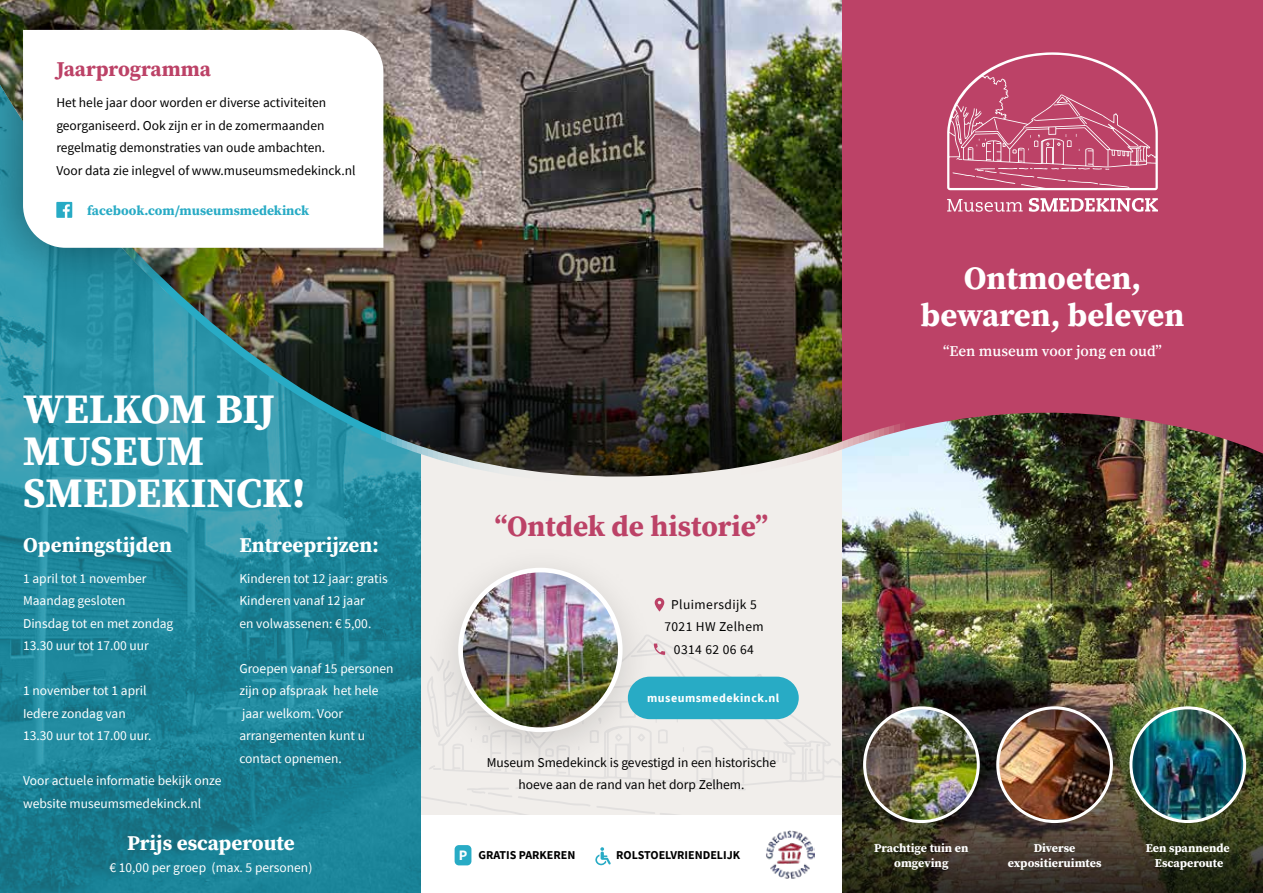
<style>
.page{position:relative;width:1263px;height:893px;background:#fff}
.page>*{position:absolute;margin:0;border:0;box-sizing:border-box;transform-origin:0 0}
.t1{font:700 41.85px/41.8px "Source Serif Pro";letter-spacing:-.005em;color:#fff}
.t2{font:700 32.55px/37.7px "Source Serif Pro";color:#fff;text-align:center}
.t3{font:700 29.25px "Source Serif Pro";color:#bc4267}
.t4{font:700 21px "Source Serif Pro";color:#fff}
.t5{font:700 21px "Source Serif Pro";color:#bc4267}
.t6{font:600 15px "Source Serif Pro";color:#fff}
.t7{font:13.5px/22.5px "Source Sans Pro";color:#fff}
.t8{font:13.5px/22.5px "Source Sans Pro";color:#000;text-align:center}
.t9{font:13.5px/22.5px "Source Sans Pro";letter-spacing:.03em;color:#000;text-align:center}
.t10{font:700 13.5px "Source Serif Pro";color:#28abc5}
.t11{font:700 12px/15px "Source Serif Pro";color:#fff;text-align:center}
.t12{font:700 12px "Source Sans Pro";color:#000}
.t13{font:700 12px "Source Sans Pro";letter-spacing:.04em;color:#fff}
.s1{font-size:14.4px;color:#fff}
</style>
<div class="page">
<img style="left:0;top:486px;width:421px;height:407px">
<img style="left:431px;top:0;width:411px;height:51px">
<img style="left:842px;top:486px;width:421px;height:162px">
<div style="left:842px;top:0;width:421px;height:51px;background:#bc4267"></div>
<div style="left:421px;top:486px;width:421px;height:329px;background:#f1eeeb"></div>
<img style="left:0;top:51px;width:1263px;height:435px">
<svg style="left:421px;top:786px;width:367px;height:29px;background:#efece9"></svg>
<svg style="left:438px;top:595px;width:404px;height:191px;background:#efecea"></svg>
<svg style="left:947px;top:52px;width:211px;height:138px;background:#c45979"></svg>
<svg style="left:947px;top:199px;width:76px;height:13px"></svg>
<svg style="left:1029px;top:198px;width:129px;height:14px"></svg>
<img style="left:842px;top:648px;width:421px;height:245px">
<img style="left:1131px;top:708px;width:113px;height:113px;border-radius:57px">
<div style="left:1129px;top:706px;width:117px;height:117px;border:3px solid #fff;border-radius:50%"></div>
<img style="left:998px;top:710px;width:113px;height:109px">
<div style="left:996px;top:706px;width:117px;height:117px;border:3px solid #fff;border-radius:50%"></div>
<img style="left:864px;top:708px;width:114px;height:113px;border-radius:57px">
<div style="left:863px;top:706px;width:117px;height:117px;border:3px solid #fff;border-radius:50%"></div>
<div style="left:423px;top:542px;width:235px;height:234px;background:#000;opacity:.15"></div>
<img style="left:463px;top:570px;width:157px;height:160px">
<div style="left:458px;top:568px;width:165px;height:164px;border:5px solid #fff;border-radius:50%"></div>
<svg style="left:628px;top:639px;width:171px;height:84px;background:#8fccd7"></svg>
<svg style="left:655px;top:598px;width:9px;height:13px"></svg>
<div style="left:455px;top:845px;width:16px;height:20px;background:#28abc5;border-radius:4px"></div>
<svg style="left:595px;top:847px;width:16px;height:18px"></svg>
<div style="left:0;top:0;width:431px;height:295px;background:#000;opacity:.4"></div>
<svg style="left:23px;top:30px;width:360px;height:218px"></svg>
<img style="left:766px;top:830px;width:48px;height:49px">
<svg style="left:56px;top:202px;width:16px;height:16px"></svg>
<h3 class="t5" style="left:56px;top:55px;width:156px">Jaarprogramma</h3>
<p class="t8" style="left:56px;top:91px;width:301px;text-align:left">Het hele jaar door worden er diverse activiteiten georganiseerd. Ook zijn er in de zomermaanden regelmatig demonstraties van oude ambachten.<br>Voor data zie inlegvel of www.museumsmedekinck.nl</p>
<p class="t10" style="left:87px;top:201px;width:224px">facebook.com/museumsmedekinck</p>
<h1 class="t1" style="left:23px;top:388px;width:284px">WELKOM BIJ<br>MUSEUM<br>SMEDEKINCK!</h1>
<h3 class="t4" style="left:23px;top:530px;width:151px">Openingstijden</h3>
<p class="t7" style="left:23px;top:567px;width:152px">1 april tot 1 november<br>Maandag gesloten<br>Dinsdag tot en met zondag<br>13.30 uur tot 17.00 uur</p>
<p class="t7" style="left:23px;top:679px;width:130px">1 november tot 1 april<br>Iedere zondag van<br>13.30 uur tot 17.00 uur.</p>
<p class="t7" style="left:23px;top:769px;width:200px">Voor actuele informatie bekijk onze website museumsmedekinck.nl</p>
<h3 class="t4" style="left:239px;top:530px;width:141px">Entreeprijzen:</h3>
<p class="t7" style="left:239px;top:567px;width:150px">Kinderen tot 12 jaar: gratis<br>Kinderen vanaf 12 jaar<br>en volwassenen: € 5,00.</p>
<p class="t7" style="left:239px;top:657px;width:156px">Groepen vanaf 15 personen zijn op afspraak het hele jaar welkom. Voor arrangementen kunt u contact opnemen.</p>
<h3 class="t4" style="left:127px;top:828px;width:169px">Prijs escaperoute</h3>
<p class="t7" style="left:109px;top:856px;width:204px">€ 10,00 per groep (max. 5 personen)</p>
<h3 class="t3" style="left:495px;top:506px;width:275px">“Ontdek de historie”</h3>
<p class="t9" style="left:664px;top:593px;width:101px">Pluimersdijk 5<br>7021 HW Zelhem<br>0314 62 06 64</p>
<p class="t13" style="left:647px;top:690px;width:134px">museumsmedekinck.nl</p>
<p class="t8" style="left:487px;top:751px;width:291px">Museum Smedekinck is gevestigd in een historische hoeve aan de rand van het dorp Zelhem.</p>
<p class="t12" style="left:459px;top:847px;width:118px"><span class="s1">P</span> GRATIS PARKEREN</p>
<p class="t12" style="left:616px;top:847px;width:125px">ROLSTOELVRIENDELIJK</p>
<h2 class="t2" style="left:920px;top:258px;width:266px">Ontmoeten, bewaren, beleven</h2>
<p class="t6" style="left:943px;top:342px;width:220px">“Een museum voor jong en oud”</p>
<p class="t11" style="left:874px;top:840px;width:96px">Prachtige tuin en omgeving</p>
<p class="t11" style="left:1008px;top:840px;width:95px">Diverse expositieruimtes</p>
<p class="t11" style="left:1146px;top:840px;width:86px">Een spannende<br>Escaperoute</p>
</div>
